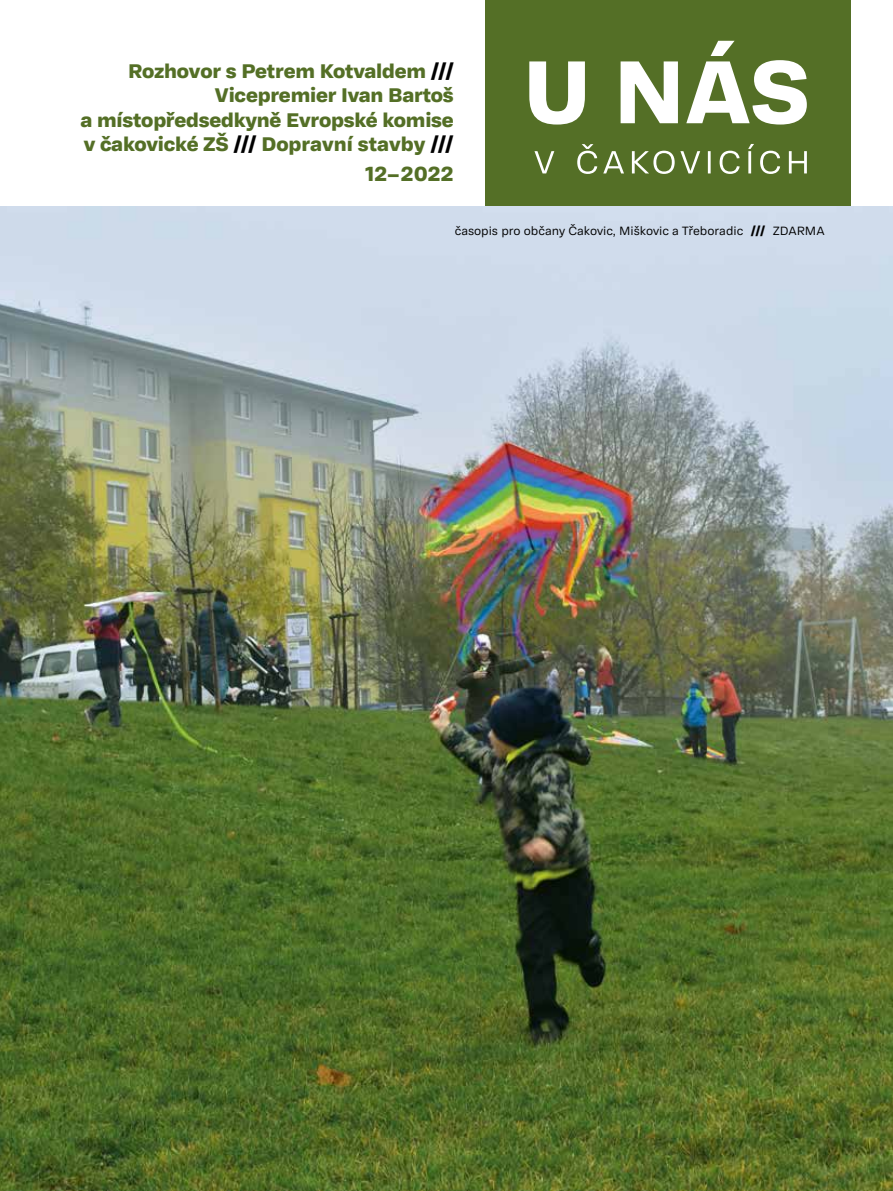
<style>
.page{position:relative;width:893px;height:1191px;background:#fff}
.page>*{position:absolute;margin:0;border:0;box-sizing:border-box;transform-origin:0 0}
.t1{font:21px "Adapter PE Text Eb";color:#546f26}
.t2{font:20.25px/24.3px "Adapter PE Text Eb";letter-spacing:-.01em;color:#546f26;text-align:right}
.t3{font:12.3px "Adapter PE Text";color:#000}
.s1{color:#000}
.s2{font-family:"Adapter PE Text Eb"}
</style>
<div class="page">
<div style="left:485px;top:0;width:366px;height:217px;background:#546f26"></div>
<img style="left:0;top:206px;width:893px;height:985px">
<svg style="left:529px;top:41px;width:278px;height:84px"></svg>
<svg style="left:534px;top:144px;width:273px;height:30px"></svg>
<p class="t2" style="left:80px;top:57px;width:375px">Rozhovor s Petrem Kotvaldem <span class="s1">///<br></span>Vicepremier Ivan Bartoš<br>a místopředsedkyně Evropské komise v čakovické ZŠ <span class="s1">///</span> Dopravní stavby <span class="s1">///</span></p>
<p class="t1" style="left:365px;top:157px;width:90px">12–2022</p>
<p class="t3" style="left:455px;top:222px;width:371px">časopis pro občany Čakovic, Miškovic a Třeboradic <span class="s2">///</span> ZDARMA</p>
</div>
